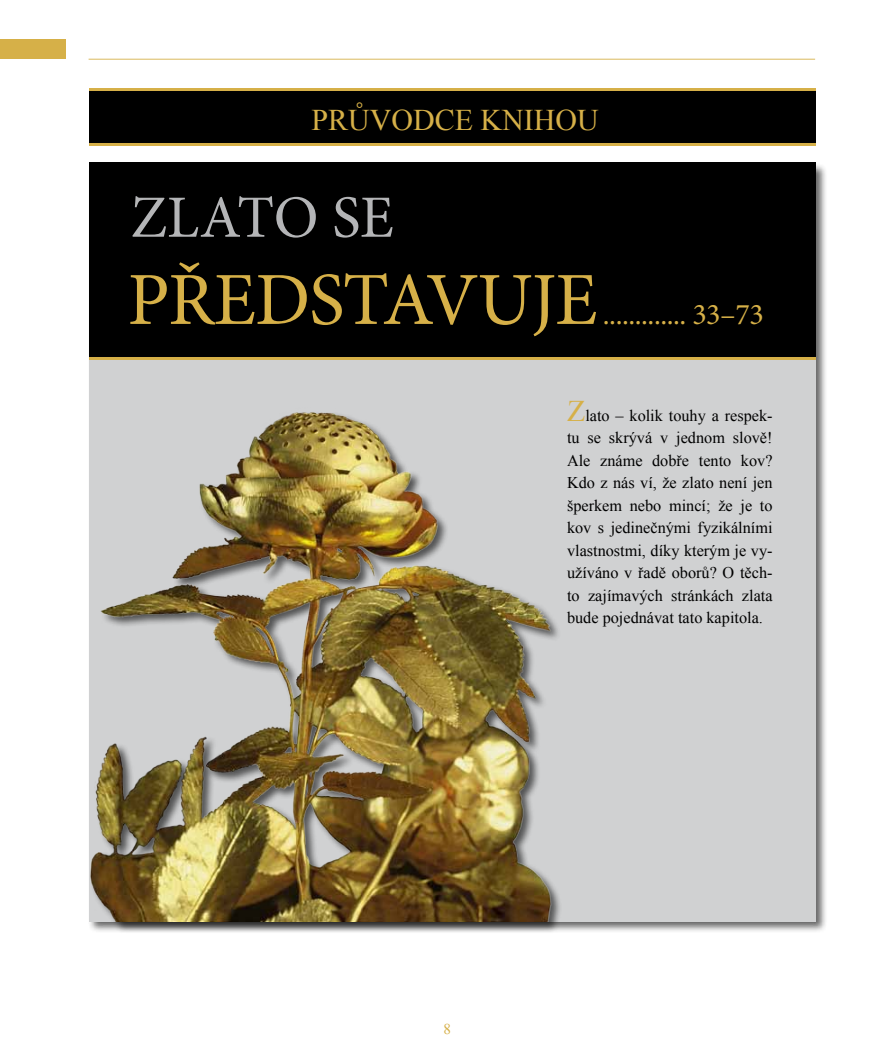
<style>
.page{position:relative;width:886px;height:1063px;background:#fff}
.page>*{position:absolute;margin:0;border:0;box-sizing:border-box;transform-origin:0 0}
.t1{font:75px "Minion Pro";letter-spacing:-.015em;color:#d6b048}
.t2{font:60px "Minion Pro";letter-spacing:-.01em;color:#b4b5b7}
.t3{font:30px "Minion Pro";color:#d6b048}
.t4{font:30px "Times New Roman";color:#d6b048}
.t5{font:16.25px/22.5px "Times New Roman";color:#000;text-align:justify}
.t6{font:15px "Times New Roman";color:#d6b048}
.s1{font-size:30px;color:#d6b048}
</style>
<div class="page">
<div style="left:0;top:39px;width:66px;height:20px;background:#d6b048"></div>
<hr style="left:89px;top:59px;width:726px;height:1px;background:#d6b048">
<div style="left:88px;top:163px;width:740px;height:771px;background:#000;opacity:.6"></div>
<div style="left:89px;top:165px;width:727px;height:756px;background:#d0d1d2"></div>
<div style="left:89px;top:89px;width:727px;height:55px;background:#000"></div>
<div style="left:89px;top:162px;width:727px;height:196px;background:#000"></div>
<div style="left:90px;top:411px;width:472px;height:523px;background:#000;opacity:.6"></div>
<img style="left:88px;top:405px;width:464px;height:516px">
<hr style="left:89px;top:357px;width:727px;height:2px;background:#d6b048">
<hr style="left:89px;top:143px;width:727px;height:2px;background:#d6b048">
<hr style="left:89px;top:88px;width:727px;height:2px;background:#d6b048">
<h3 class="t4" style="left:311px;top:100px;width:289px">PRŮVODCE KNIHOU</h3>
<h2 class="t2" style="left:131px;top:177px;width:265px">ZLATO SE</h2>
<h1 class="t1" style="left:127px;top:250px;width:472px">PŘEDSTAVUJE</h1>
<h3 class="t3" style="left:603px;top:294px;width:162px">............. 33–73</h3>
<p class="t5" style="left:567px;top:404px;width:207px"><span class="s1">Z</span>lato – kolik touhy a respek&shy;tu se skrývá v jednom slově!<br>Ale známe dobře tento kov?<br>Kdo z nás ví, že zlato není jen šperkem nebo mincí; že je to kov s jedinečnými fyzikálními vlastnostmi, díky kterým je vy&shy;užíváno v řadě oborů? O těch&shy;to zajímavých stránkách zlata bude pojednávat tato kapitola.</p>
<p class="t6" style="left:444px;top:1018px;width:9px">8</p>
</div>
